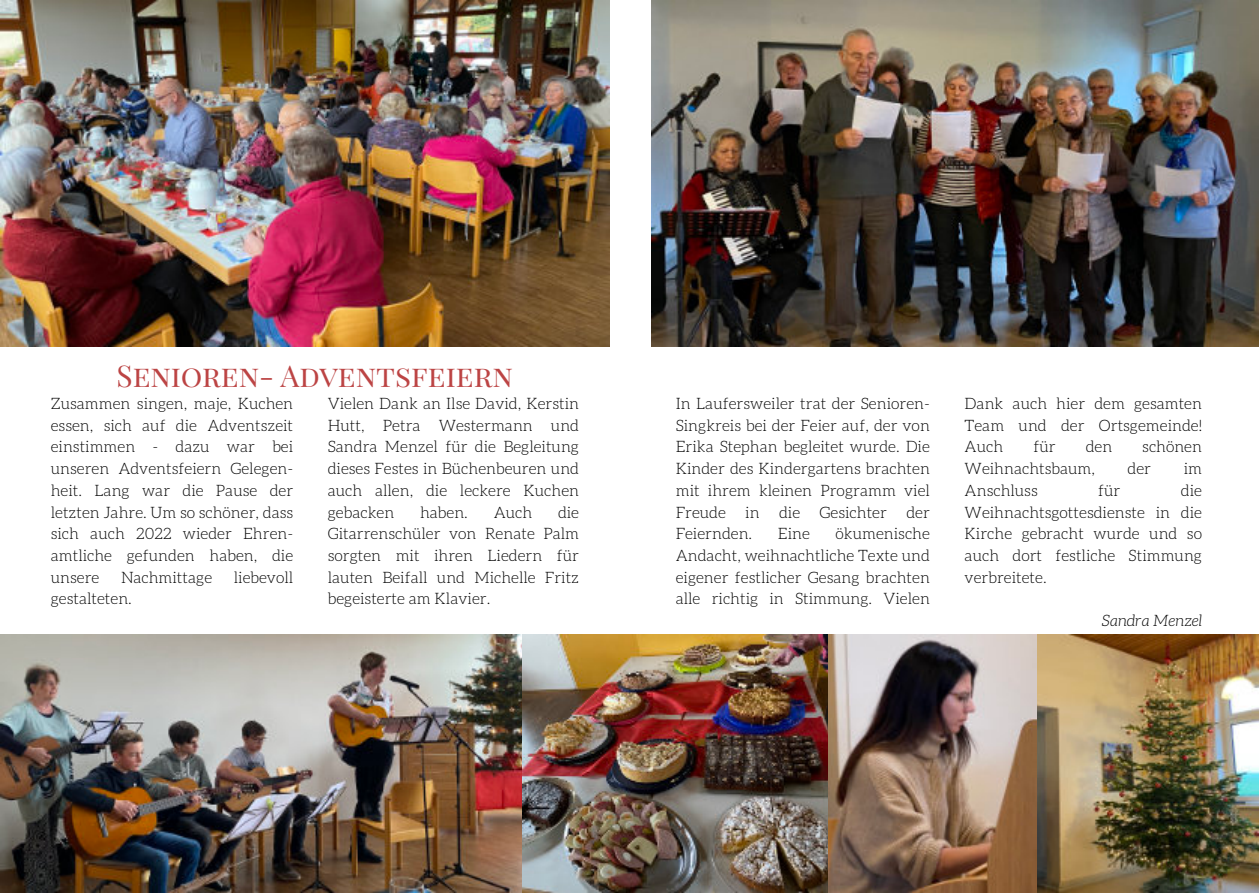
<style>
.page{position:relative;width:1259px;height:893px;background:#fff}
.page>*{position:absolute;margin:0;border:0;box-sizing:border-box;transform-origin:0 0}
.t1{font:30px "Playfair Display SC";color:#bc4444}
.t2{font:300 15.75px/21.8px "Aleo";color:#000;text-align:justify}
.t3{font:italic 300 15.75px "Aleo";color:#000}
</style>
<div class="page">
<img style="left:0;top:0;width:610px;height:347px">
<img style="left:0;top:634px;width:523px;height:259px">
<img style="left:523px;top:634px;width:501px;height:259px">
<img style="left:1024px;top:634px;width:235px;height:259px">
<img style="left:651px;top:0;width:608px;height:347px">
<h1 class="t1" style="left:116px;top:355px;width:398px">Senioren- Adventsfeiern</h1>
<p class="t2" style="left:51px;top:393px;width:244px">Zusammen singen, maje, Kuchen essen, sich auf die Adventszeit einstimmen - dazu war bei unseren Adventsfeiern Gelegen&shy;heit. Lang war die Pause der letzten Jahre. Um so schöner, dass sich auch 2022 wieder Ehren&shy;amtliche gefunden haben, die unsere</p>
<p class="t2" style="left:328px;top:393px;width:253px">Vielen Dank an Ilse David, Kerstin Hutt, Petra Westermann und Sandra Menzel für die Begleitung dieses Festes in Büchenbeuren und auch allen, die leckere Kuchen gebacken</p>
<p class="t2" style="left:328px;top:502px;width:253px;text-indent:230px">die Gitarrenschüler von Renate Palm sorgten mit ihren Liedern für lauten Beifall und Michelle Fritz begeisterte am Klavier.</p>
<p class="t2" style="left:420px;top:502px;width:49px">haben.</p>
<p class="t2" style="left:494px;top:502px;width:40px">Auch</p>
<p class="t2" style="left:121px;top:567px;width:93px">Nachmittage</p>
<p class="t2" style="left:234px;top:567px;width:61px">liebevoll</p>
<p class="t2" style="left:51px;top:589px;width:83px">gestalteten.</p>
<p class="t2" style="left:676px;top:393px;width:256px">In Laufersweiler trat der Senioren-Singkreis bei der Feier auf, der von Erika Stephan begleitet wurde. Die Kinder des Kindergartens brachten mit ihrem kleinen Programm viel Freude in die Gesichter der Feiernden.</p>
<p class="t2" style="left:676px;top:523px;width:256px;text-indent:160px">ökumenische Andacht, weihnachtliche Texte und eigener festlicher Gesang brachten alle richtig in Stimmung. Vielen</p>
<p class="t2" style="left:778px;top:523px;width:33px">Eine</p>
<p class="t2" style="left:964px;top:393px;width:239px">Dank auch hier dem gesamten Team und der Ortsgemeinde!<br>Auch</p>
<p class="t2" style="left:1033px;top:437px;width:24px">für</p>
<p class="t2" style="left:1085px;top:437px;width:28px">den</p>
<p class="t2" style="left:1142px;top:437px;width:61px">schönen</p>
<p class="t2" style="left:964px;top:458px;width:132px">Weihnachtsbaum,</p>
<p class="t2" style="left:1127px;top:458px;width:25px">der</p>
<p class="t2" style="left:1183px;top:458px;width:20px">im</p>
<p class="t2" style="left:964px;top:480px;width:75px">Anschluss</p>
<p class="t2" style="left:1098px;top:480px;width:24px">für</p>
<p class="t2" style="left:964px;top:480px;width:239px;text-indent:216px">die Weihnachtsgottesdienste in die Kirche gebracht wurde und so auch dort festliche Stimmung verbreitete.</p>
<p class="t3" style="left:1102px;top:613px;width:102px">Sandra Menzel</p>
</div>
